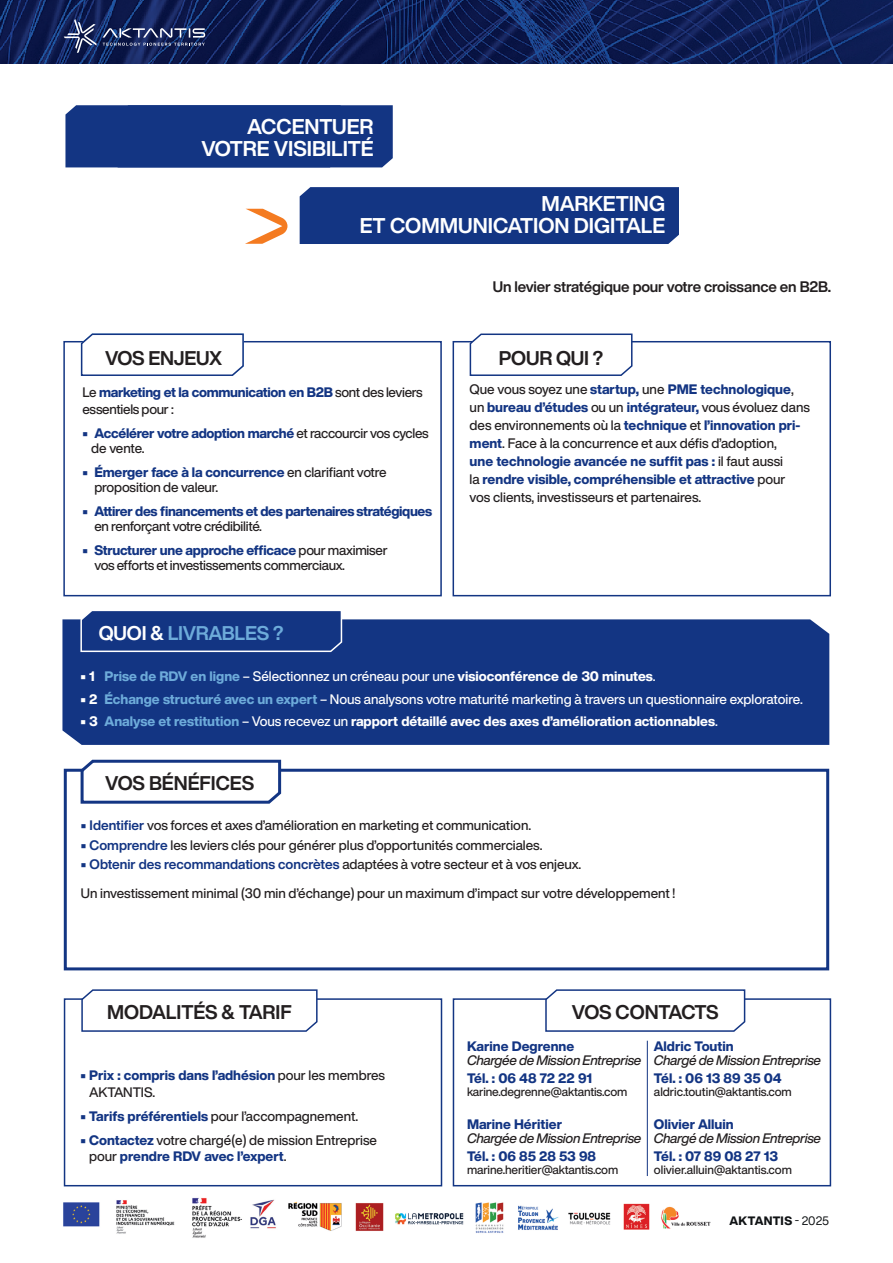
<style>
.page{position:relative;width:893px;height:1263px;background:#fff}
.page>*{position:absolute;margin:0;border:0;box-sizing:border-box;transform-origin:0 0}
.t1{font:700 21px/22.5px "Helvetica Now Display";color:#fff;text-align:right}
.t2{font:700 19.5px "Helvetica Now Display";letter-spacing:-.01em;color:#231f20}
.t3{font:700 19.5px "Helvetica Now Display";letter-spacing:-.01em;color:#6dabda}
.t4{font:700 15px "Helvetica Now Display";letter-spacing:-.01em;color:#231f20}
.t5{font:500 13.5px/18px "Helvetica Now Display";letter-spacing:-.005em;color:#231f20}
.t6{font:800 13.5px/16.5px "Helvetica Now Display";letter-spacing:-.01em;color:#133583}
.t7{font:500 13.5px "Helvetica Now Display";color:#fff}
.t8{font:13.5px "Helvetica Now Display Med Ita";letter-spacing:-.02em;color:#231f20}
.t9{font:800 13.5px "Helvetica Now Display";color:#fff}
.t10{font:500 12px "Helvetica Now Display";letter-spacing:-.01em;color:#231f20}
.t11{font:800 12px "Helvetica Now Display";letter-spacing:.02em;color:#101315}
.s1{font-weight:800;color:#133583}
.s2{font-weight:500;color:#231f20}
.s3{color:#fff}
.s4{font-weight:800}
.s5{font-weight:800;color:#6dabda}
.s6{color:#6dabda}
.s7{font-weight:500}
.s8{font-weight:700;color:#133583}
.s9{font-weight:400}
</style>
<div class="page">
<img style="left:0;top:0;width:893px;height:64px">
<svg style="left:64px;top:19px;width:33px;height:34px"></svg>
<svg style="left:103px;top:28px;width:102px;height:18px;background:#44517b"></svg>
<img style="left:63px;top:1198px;width:648px;height:40px">
<div style="left:453px;top:341px;width:378px;height:255px;border:2px solid #133583"></div>
<div style="left:63px;top:341px;width:379px;height:255px;border:2px solid #133583"></div>
<div style="left:64px;top:998px;width:378px;height:188px;border:2px solid #133583"></div>
<div style="left:453px;top:998px;width:378px;height:188px;border:2px solid #133583"></div>
<svg style="left:469px;top:333px;width:164px;height:43px"></svg>
<svg style="left:80px;top:333px;width:165px;height:43px"></svg>
<svg style="left:81px;top:989px;width:237px;height:43px"></svg>
<svg style="left:544px;top:989px;width:202px;height:43px"></svg>
<div style="left:64px;top:769px;width:765px;height:201px;border:3px solid #133583"></div>
<svg style="left:79px;top:759px;width:204px;height:45px"></svg>
<div style="left:62px;top:619px;width:767px;height:126px;background:#133583"></div>
<svg style="left:80px;top:611px;width:263px;height:42px;background:#1f3f89"></svg>
<div style="left:65px;top:105px;width:328px;height:62px;background:#133583"></div>
<div style="left:300px;top:187px;width:379px;height:57px;background:#133583"></div>
<svg style="left:245px;top:209px;width:42px;height:35px"></svg>
<hr style="left:647px;top:1041px;width:1px;height:135px;background:#133583">
<h1 class="t1" style="left:201px;top:115px;width:174px">ACCENTUER<br>VOTRE VISIBILITÉ</h1>
<h1 class="t1" style="left:360px;top:192px;width:307px">MARKETING<br>ET COMMUNICATION DIGITALE</h1>
<p class="t4" style="left:493px;top:277px;width:340px">Un levier stratégique pour votre croissance en B2B.</p>
<h2 class="t2" style="left:105px;top:344px;width:118px">VOS ENJEUX</h2>
<h2 class="t2" style="left:499px;top:344px;width:106px">POUR QUI ?</h2>
<p class="t5" style="left:82px;top:384px;width:342px;line-height:16.5px">Le <span class="s1">marketing et la communication en B2B</span> sont des leviers essentiels pour :</p>
<p class="t6" style="left:91px;top:425px;width:339px;line-height:15px;text-indent:-9px">• Accélérer votre adoption marché <span class="s2">et raccourcir vos cycles de vente.</span></p>
<p class="t5" style="left:94px;top:464px;width:294px;line-height:15px;text-indent:-12px"><span class="s1">• Émerger face à la concurrence</span> en clarifiant votre proposition de valeur.</p>
<p class="t6" style="left:82px;top:503px;width:351px">• Attirer des financements et des partenaires stratégiques</p>
<p class="t5" style="left:94px;top:517px;width:169px">en renforçant votre crédibilité.</p>
<p class="t5" style="left:94px;top:542px;width:295px;line-height:15px;text-indent:-12px"><span class="s1">• Structurer une approche efficace</span> pour maximiser vos efforts et investissements commerciaux.</p>
<h2 class="t3" style="left:99px;top:620px;width:186px"><span class="s3">QUOI &amp;</span> LIVRABLES ?</h2>
<p class="t5" style="left:470px;top:381px;width:342px">Que vous soyez une <span class="s1">startup,</span> une <span class="s1">PME technologique</span>, un <span class="s1">bureau d’études</span> ou un <span class="s1">intégrateur,</span> vous évoluez dans des environnements où la <span class="s1">technique</span> et <span class="s1">l’innovation pri&shy;ment</span>. Face à la concurrence et aux défis d’adoption,<br><span class="s1">une technologie avancée ne suffit pas :</span> il faut aussi<br>la <span class="s1">rendre visible, compréhensible et attractive</span> pour<br>vos clients, investisseurs et partenaires.</p>
<p class="t7" style="left:81px;top:667px;width:577px"><span class="s4">• 1</span> <span class="s5">Prise de RDV en ligne</span> – Sélectionnez un créneau pour une <span class="s4">visioconférence de 30 minutes</span>.</p>
<p class="t7" style="left:81px;top:690px;width:724px"><span class="s4">• 2</span> <span class="s5">Échange structuré avec un expert</span> – Nous analysons votre maturité marketing à travers un questionnaire exploratoire.</p>
<p class="t9" style="left:81px;top:712px;width:639px">• 3 <span class="s6">Analyse et restitution</span> <span class="s7">– Vous recevez un</span> rapport détaillé avec des axes d’amélioration actionnables<span class="s7">.</span></p>
<h2 class="t2" style="left:105px;top:770px;width:150px">VOS BÉNÉFICES</h2>
<p class="t5" style="left:81px;top:816px;width:452px"><span class="s1">•</span> <span class="s8">Identifier</span> vos forces et axes d’amélioration en marketing et communication.</p>
<p class="t5" style="left:81px;top:836px;width:463px"><span class="s1">•</span> <span class="s8">Comprendre</span> les leviers clés pour générer plus d’opportunités commerciales.</p>
<p class="t5" style="left:81px;top:850px;width:596px;line-height:28.5px"><span class="s1">•</span> <span class="s8">Obtenir des recommandations concrètes</span> adaptées à votre secteur et à vos enjeux.<br>Un investissement minimal (30 min d’échange) pour un maximum d’impact sur votre développement !</p>
<h2 class="t2" style="left:107px;top:998px;width:186px">MODALITÉS &amp; TARIF</h2>
<h2 class="t2" style="left:572px;top:998px;width:148px">VOS CONTACTS</h2>
<p class="t6" style="left:89px;top:1067px;width:297px;text-indent:-9px">• Prix : compris dans l’adhésion <span class="s2">pour les membres<br>AKTANTIS.</span></p>
<p class="t5" style="left:81px;top:1107px;width:279px"><span class="s1">• Tarifs préférentiels</span> pour l’accompagnement.</p>
<p class="t5" style="left:89px;top:1132px;width:289px;line-height:16.5px;text-indent:-9px"><span class="s1">• Contactez</span> votre chargé(e) de mission Entreprise pour <span class="s1">prendre RDV avec l’expert</span>.</p>
<p class="t6" style="left:467px;top:1038px;width:109px">Karine Degrenne</p>
<p class="t8" style="left:467px;top:1051px;width:176px">Chargée de Mission Entreprise</p>
<p class="t6" style="left:467px;top:1070px;width:127px">Tél. : 06 48 72 22 91</p>
<p class="t10" style="left:467px;top:1084px;width:162px">karine.degrenne@aktantis.com</p>
<p class="t6" style="left:467px;top:1116px;width:97px">Marine Héritier</p>
<p class="t8" style="left:467px;top:1129px;width:176px">Chargée de Mission Entreprise</p>
<p class="t6" style="left:467px;top:1148px;width:131px">Tél. : 06 85 28 53 98</p>
<p class="t10" style="left:467px;top:1162px;width:153px">marine.heritier@aktantis.com</p>
<p class="t6" style="left:654px;top:1038px;width:81px">Aldric Toutin</p>
<p class="t8" style="left:654px;top:1051px;width:169px">Chargé de Mission Entreprise</p>
<p class="t6" style="left:654px;top:1070px;width:129px">Tél. : 06 13 89 35 04</p>
<p class="t10" style="left:654px;top:1084px;width:139px">aldric.toutin@aktantis.com</p>
<p class="t6" style="left:654px;top:1116px;width:81px">Olivier Alluin</p>
<p class="t8" style="left:654px;top:1129px;width:169px">Chargé de Mission Entreprise</p>
<p class="t6" style="left:654px;top:1148px;width:126px">Tél. : 07 89 08 27 13</p>
<p class="t10" style="left:654px;top:1162px;width:140px">olivier.alluin@aktantis.com</p>
<p class="t11" style="left:730px;top:1212px;width:101px">AKTANTIS <span class="s9">- 2025</span></p>
</div>
